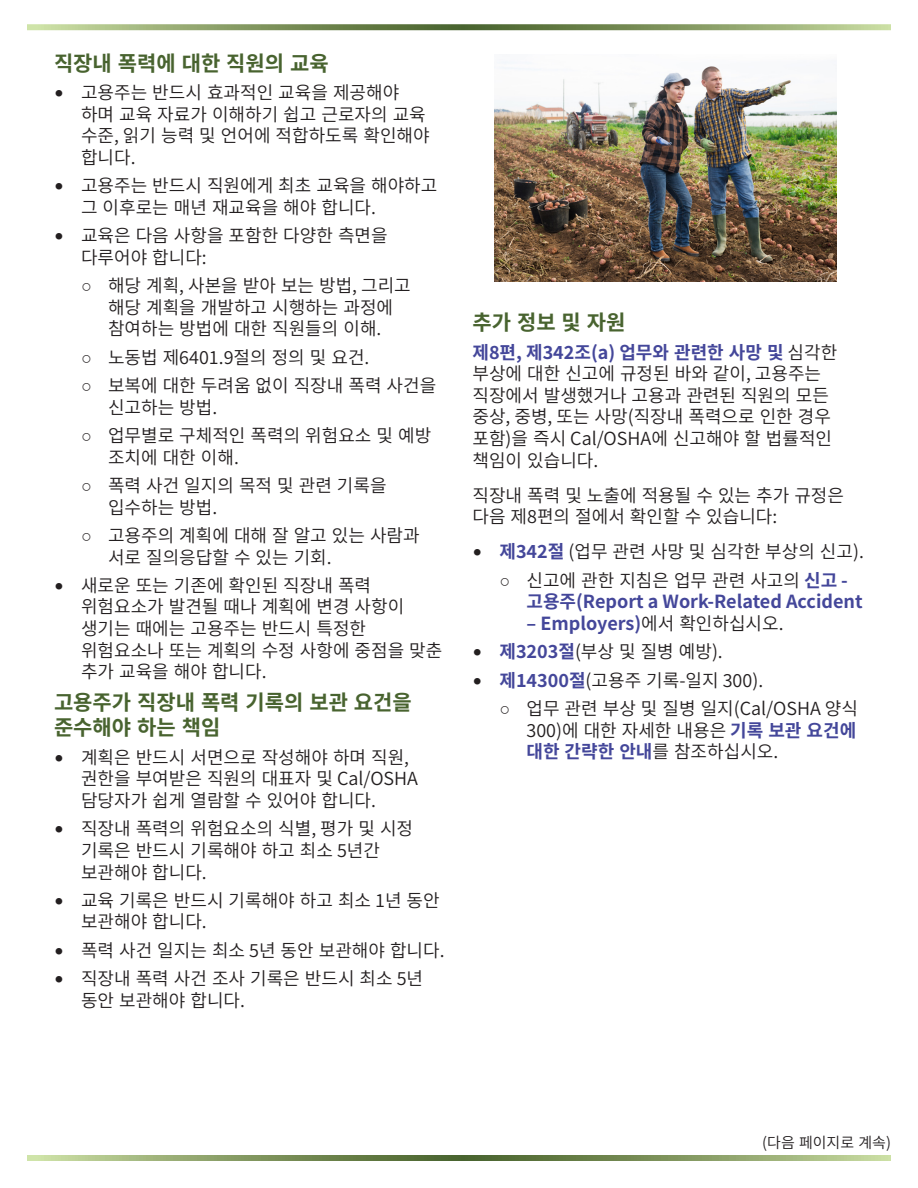
<style>
.page{position:relative;width:918px;height:1188px;background:#fff}
.page>*{position:absolute;margin:0;border:0;box-sizing:border-box;transform-origin:0 0}
.Header__top___H2{font:700 21px/25.2px "Source Han Sans KR";color:#48632f}
.Body{font:18px/21.6px "Source Han Sans KR";color:#231f20}
.t1{font:700 18px/21.6px "Source Han Sans KR";color:#44479a}
.Body-2{font:15px "Source Han Sans KR";color:#231f20}
.s1{font-family:"Verdana"}
.s2{font-family:"Century Gothic"}
.s3{font-weight:700;color:#44479a}
.s4{font-family:"Century Gothic";font-weight:400;color:#231f20}
.s5{font-weight:400;color:#231f20}
</style>
<div class="page">
<svg style="left:27px;top:24px;width:864px;height:6px;background:#8a9f69"></svg>
<img style="left:495px;top:61px;width:341px;height:221px">
<svg style="left:27px;top:1155px;width:864px;height:6px;background:#859b63"></svg>
<h2 class="Header__top___H2" style="left:54px;top:51px;width:276px">직장내 폭력에 대한 직원의 교육</h2>
<p class="Body" style="left:81px;top:82px;width:350px;text-indent:-27px"><span class="s1">•</span> 고용주는 반드시 효과적인 교육을 제공해야 하며 교육 자료가 이해하기 쉽고 근로자의 교육 수준, 읽기 능력 및 언어에 적합하도록 확인해야 합니다.</p>
<p class="Body" style="left:81px;top:175px;width:358px;text-indent:-27px"><span class="s1">•</span> 고용주는 반드시 직원에게 최초 교육을 해야하고 그 이후로는 매년 재교육을 해야 합니다.</p>
<p class="Body" style="left:81px;top:225px;width:308px;text-indent:-27px"><span class="s1">•</span> 교육은 다음 사항을 포함한 다양한 측면을 다루어야 합니다:</p>
<p class="Body" style="left:81px;top:275px;width:331px;text-align:center"><span class="s2">○</span> 해당 계획, 사본을 받아 보는 방법, 그리고 해당 계획을 개발하고 시행하는 과정에 참여하는 방법에 대한 직원들의 이해.</p>
<p class="Body" style="left:81px;top:347px;width:290px"><span class="s2">○</span> 노동법 제6401.9절의 정의 및 요건.</p>
<p class="Body" style="left:108px;top:375px;width:330px;text-indent:-27px"><span class="s2">○</span> 보복에 대한 두려움 없이 직장내 폭력 사건을 신고하는 방법.</p>
<p class="Body" style="left:108px;top:425px;width:325px;text-indent:-27px"><span class="s2">○</span> 업무별로 구체적인 폭력의 위험요소 및 예방 조치에 대한 이해.</p>
<p class="Body" style="left:108px;top:475px;width:280px;text-indent:-27px"><span class="s2">○</span> 폭력 사건 일지의 목적 및 관련 기록을 입수하는 방법.</p>
<p class="Body" style="left:108px;top:525px;width:313px;text-indent:-27px"><span class="s2">○</span> 고용주의 계획에 대해 잘 알고 있는 사람과 서로 질의응답할 수 있는 기회.</p>
<p class="Body" style="left:81px;top:575px;width:363px;text-indent:-27px"><span class="s1">•</span> 새로운 또는 기존에 확인된 직장내 폭력 위험요소가 발견될 때나 계획에 변경 사항이 생기는 때에는 고용주는 반드시 특정한 위험요소나 또는 계획의 수정 사항에 중점을 맞춘 추가 교육을 해야 합니다.</p>
<h2 class="Header__top___H2" style="left:54px;top:690px;width:359px">고용주가 직장내 폭력 기록의 보관 요건을 준수해야 하는 책임</h2>
<p class="Body" style="left:81px;top:747px;width:339px;text-indent:-27px"><span class="s1">•</span> 계획은 반드시 서면으로 작성해야 하며 직원, 권한을 부여받은 직원의 대표자 및 Cal/OSHA 담당자가 쉽게 열람할 수 있어야 합니다.</p>
<p class="Body" style="left:81px;top:818px;width:334px;text-indent:-27px"><span class="s1">•</span> 직장내 폭력의 위험요소의 식별, 평가 및 시정 기록은 반드시 기록해야 하고 최소 5년간 보관해야 합니다.</p>
<p class="Body" style="left:81px;top:890px;width:360px;text-indent:-27px"><span class="s1">•</span> 교육 기록은 반드시 기록해야 하고 최소 1년 동안 보관해야 합니다.</p>
<p class="Body" style="left:54px;top:940px;width:392px"><span class="s1">•</span> 폭력 사건 일지는 최소 5년 동안 보관해야 합니다.</p>
<p class="Body" style="left:81px;top:968px;width:344px;text-indent:-27px"><span class="s1">•</span> 직장내 폭력 사건 조사 기록은 반드시 최소 5년 동안 보관해야 합니다.</p>
<h2 class="Header__top___H2" style="left:472px;top:310px;width:154px">추가 정보 및 자원</h2>
<p class="Body" style="left:472px;top:342px;width:366px"><span class="s3">제8편, 제342조(a) 업무와 관련한 사망 및</span> 심각한 부상에 대한 신고에 규정된 바와 같이, 고용주는 직장에서 발생했거나 고용과 관련된 직원의 모든 중상, 중병, 또는 사망(직장내 폭력으로 인한 경우 포함)을 즉시 Cal/OSHA에 신고해야 할 법률적인 책임이 있습니다.</p>
<p class="Body" style="left:472px;top:485px;width:373px">직장내 폭력 및 노출에 적용될 수 있는 추가 규정은 다음 제8편의 절에서 확인할 수 있습니다:</p>
<p class="Body" style="left:472px;top:541px;width:393px"><span class="s1">•</span> <span class="s3">제342절</span> (업무 관련 사망 및 심각한 부상의 신고).</p>
<p class="t1" style="left:526px;top:570px;width:338px;text-indent:-27px"><span class="s4">○</span> <span class="s5">신고에 관한 지침은 업무 관련 사고의</span> 신고 - 고용주(Report a Work-Related Accident</p>
<p class="t1" style="left:526px;top:613px;width:259px">– Employers)<span class="s5">에서 확인하십시오.</span></p>
<p class="Body" style="left:472px;top:641px;width:252px"><span class="s1">•</span> <span class="s3">제3203절</span>(부상 및 질병 예방).</p>
<p class="Body" style="left:472px;top:670px;width:292px"><span class="s1">•</span> <span class="s3">제14300절</span>(고용주 기록-일지 300).</p>
<p class="Body" style="left:526px;top:698px;width:333px;text-align:justify;text-indent:-27px"><span class="s2">○</span> 업무 관련 부상 및 질병 일지(Cal/OSHA 양식 300)에 대한 자세한 내용은 <span class="s3">기록 보관 요건에 대한 간략한 안내</span>를 참조하십시오.</p>
<p class="Body-2" style="left:762px;top:1134px;width:130px">(다음 페이지로 계속)</p>
</div>
